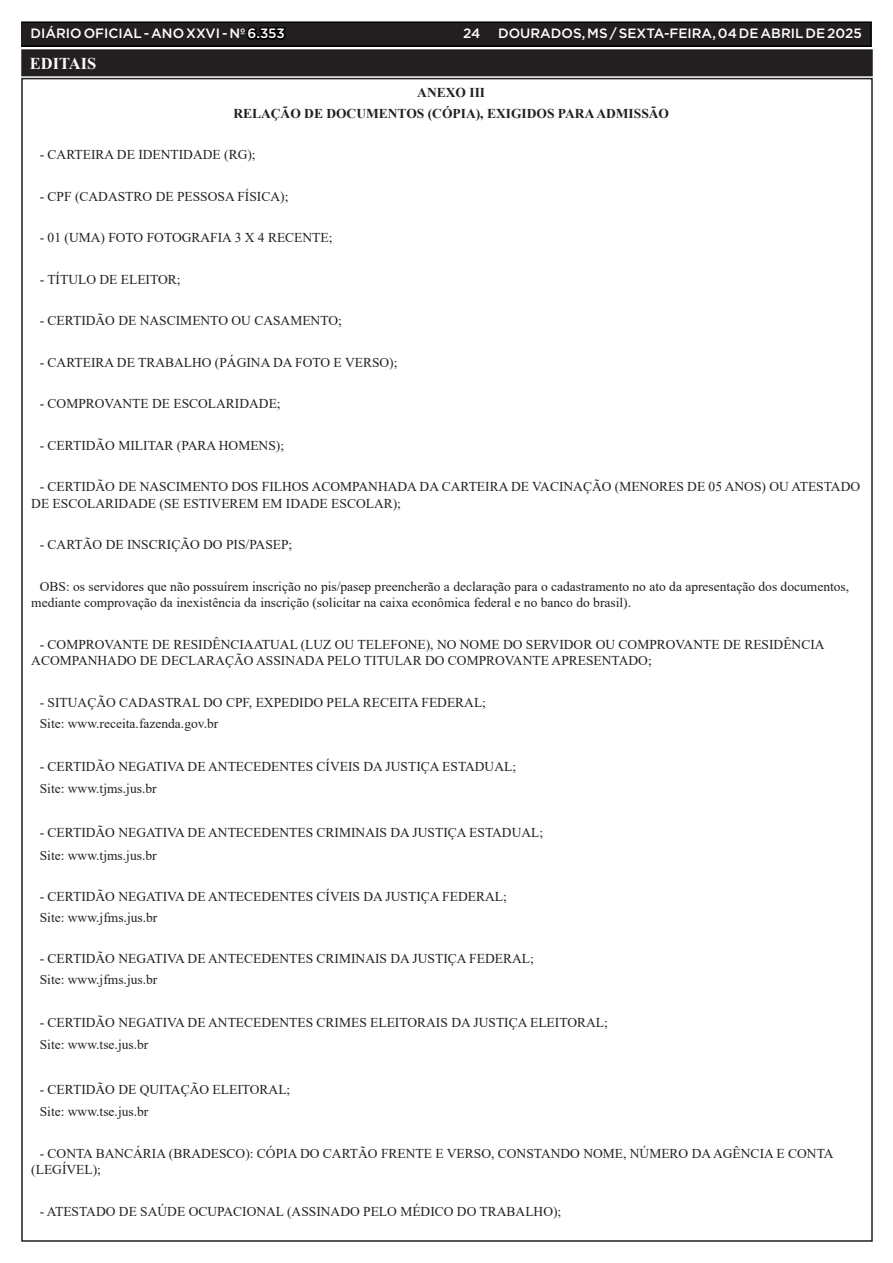
<style>
.page{position:relative;width:893px;height:1263px;background:#fff}
.page>*{position:absolute;margin:0;border:0;box-sizing:border-box;transform-origin:0 0}
.TEXTO{font:700 16.5px "Times New Roman";color:#fdfaf8}
.TEXTO-2{font:13.5px/16.5px "Times New Roman";color:#231f20}
.t1{font:500 13.5px "Gotham";color:#fff}
.TEXTO-3{font:700 13.5px "Times New Roman";color:#231f20}
.s1{color:#000}
</style>
<div class="page">
<div style="left:21px;top:22px;width:850px;height:24px;background:#231f20"></div>
<div style="left:21px;top:21px;width:851px;height:26px;border:2px solid #000"></div>
<div style="left:23px;top:51px;width:848px;height:23px;background:#231f20"></div>
<div style="left:21px;top:49px;width:852px;height:27px;border:4px solid #231f20"></div>
<p class="t1" style="left:31px;top:25px;width:256px">DIÁRIO OFICIAL - ANO XXVI - Nº <span class="s1">6.353</span></p>
<p class="t1" style="left:463px;top:25px;width:19px">24</p>
<p class="t1" style="left:498px;top:25px;width:365px">DOURADOS, MS / SEXTA-FEIRA, 04 DE ABRIL DE 2025</p>
<p class="TEXTO" style="left:30px;top:52px;width:68px">EDITAIS</p>
<p class="TEXTO-3" style="left:417px;top:83px;width:69px">ANEXO III</p>
<p class="TEXTO-3" style="left:233px;top:103px;width:437px">RELAÇÃO DE DOCUMENTOS (CÓPIA), EXIGIDOS PARA ADMISSÃO</p>
<p class="TEXTO-2" style="left:40px;top:146px;width:217px">- CARTEIRA DE IDENTIDADE (RG);</p>
<p class="TEXTO-2" style="left:40px;top:188px;width:250px">- CPF (CADASTRO DE PESSOSA FÍSICA);</p>
<p class="TEXTO-2" style="left:40px;top:229px;width:294px">- 01 (UMA) FOTO FOTOGRAFIA 3 X 4 RECENTE;</p>
<p class="TEXTO-2" style="left:40px;top:271px;width:142px">- TÍTULO DE ELEITOR;</p>
<p class="TEXTO-2" style="left:40px;top:312px;width:304px">- CERTIDÃO DE NASCIMENTO OU CASAMENTO;</p>
<p class="TEXTO-2" style="left:40px;top:354px;width:359px">- CARTEIRA DE TRABALHO (PÁGINA DA FOTO E VERSO);</p>
<p class="TEXTO-2" style="left:40px;top:395px;width:242px">- COMPROVANTE DE ESCOLARIDADE;</p>
<p class="TEXTO-2" style="left:40px;top:437px;width:246px">- CERTIDÃO MILITAR (PARA HOMENS);</p>
<p class="TEXTO-2" style="left:31px;top:478px;width:830px;text-indent:9px">- CERTIDÃO DE NASCIMENTO DOS FILHOS ACOMPANHADA DA CARTEIRA DE VACINAÇÃO (MENORES DE 05 ANOS) OU ATESTADO<br>DE ESCOLARIDADE (SE ESTIVEREM EM IDADE ESCOLAR);</p>
<p class="TEXTO-2" style="left:40px;top:536px;width:254px">- CARTÃO DE INSCRIÇÃO DO PIS/PASEP;</p>
<p class="TEXTO-2" style="left:31px;top:578px;width:819px;text-indent:9px">OBS: os servidores que não possuírem inscrição no pis/pasep preencherão a declaração para o cadastramento no ato da apresentação dos documentos, mediante comprovação da inexistência da inscrição (solicitar na caixa econômica federal e no banco do brasil).</p>
<p class="TEXTO-2" style="left:31px;top:636px;width:795px;text-indent:9px">- COMPROVANTE DE RESIDÊNCIAATUAL (LUZ OU TELEFONE), NO NOME DO SERVIDOR OU COMPROVANTE DE RESIDÊNCIA<br>ACOMPANHADO DE DECLARAÇÃO ASSINADA PELO TITULAR DO COMPROVANTE APRESENTADO;</p>
<p class="TEXTO-2" style="left:40px;top:694px;width:448px">- SITUAÇÃO CADASTRAL DO CPF, EXPEDIDO PELA RECEITA FEDERAL;</p>
<p class="TEXTO-2" style="left:40px;top:714px;width:180px">Site: www.receita.fazenda.gov.br</p>
<p class="TEXTO-2" style="left:40px;top:757px;width:478px">- CERTIDÃO NEGATIVA DE ANTECEDENTES CÍVEIS DA JUSTIÇA ESTADUAL;</p>
<p class="TEXTO-2" style="left:40px;top:780px;width:118px">Site: www.tjms.jus.br</p>
<p class="TEXTO-2" style="left:40px;top:824px;width:505px">- CERTIDÃO NEGATIVA DE ANTECEDENTES CRIMINAIS DA JUSTIÇA ESTADUAL;</p>
<p class="TEXTO-2" style="left:40px;top:846px;width:118px">Site: www.tjms.jus.br</p>
<p class="TEXTO-2" style="left:40px;top:888px;width:468px">- CERTIDÃO NEGATIVA DE ANTECEDENTES CÍVEIS DA JUSTIÇA FEDERAL;</p>
<p class="TEXTO-2" style="left:40px;top:909px;width:119px">Site: www.jfms.jus.br</p>
<p class="TEXTO-2" style="left:40px;top:950px;width:495px">- CERTIDÃO NEGATIVA DE ANTECEDENTES CRIMINAIS DA JUSTIÇA FEDERAL;</p>
<p class="TEXTO-2" style="left:40px;top:971px;width:119px">Site: www.jfms.jus.br</p>
<p class="TEXTO-2" style="left:40px;top:1014px;width:570px">- CERTIDÃO NEGATIVA DE ANTECEDENTES CRIMES ELEITORAIS DA JUSTIÇA ELEITORAL;</p>
<p class="TEXTO-2" style="left:40px;top:1036px;width:110px">Site: www.tse.jus.br</p>
<p class="TEXTO-2" style="left:40px;top:1081px;width:252px">- CERTIDÃO DE QUITAÇÃO ELEITORAL;</p>
<p class="TEXTO-2" style="left:40px;top:1103px;width:110px">Site: www.tse.jus.br</p>
<p class="TEXTO-2" style="left:31px;top:1144px;width:804px;text-indent:9px">- CONTA BANCÁRIA (BRADESCO): CÓPIA DO CARTÃO FRENTE E VERSO, CONSTANDO NOME, NÚMERO DA AGÊNCIA E CONTA (LEGÍVEL);</p>
<p class="TEXTO-2" style="left:40px;top:1202px;width:523px">- ATESTADO DE SAÚDE OCUPACIONAL (ASSINADO PELO MÉDICO DO TRABALHO);</p>
</div>
